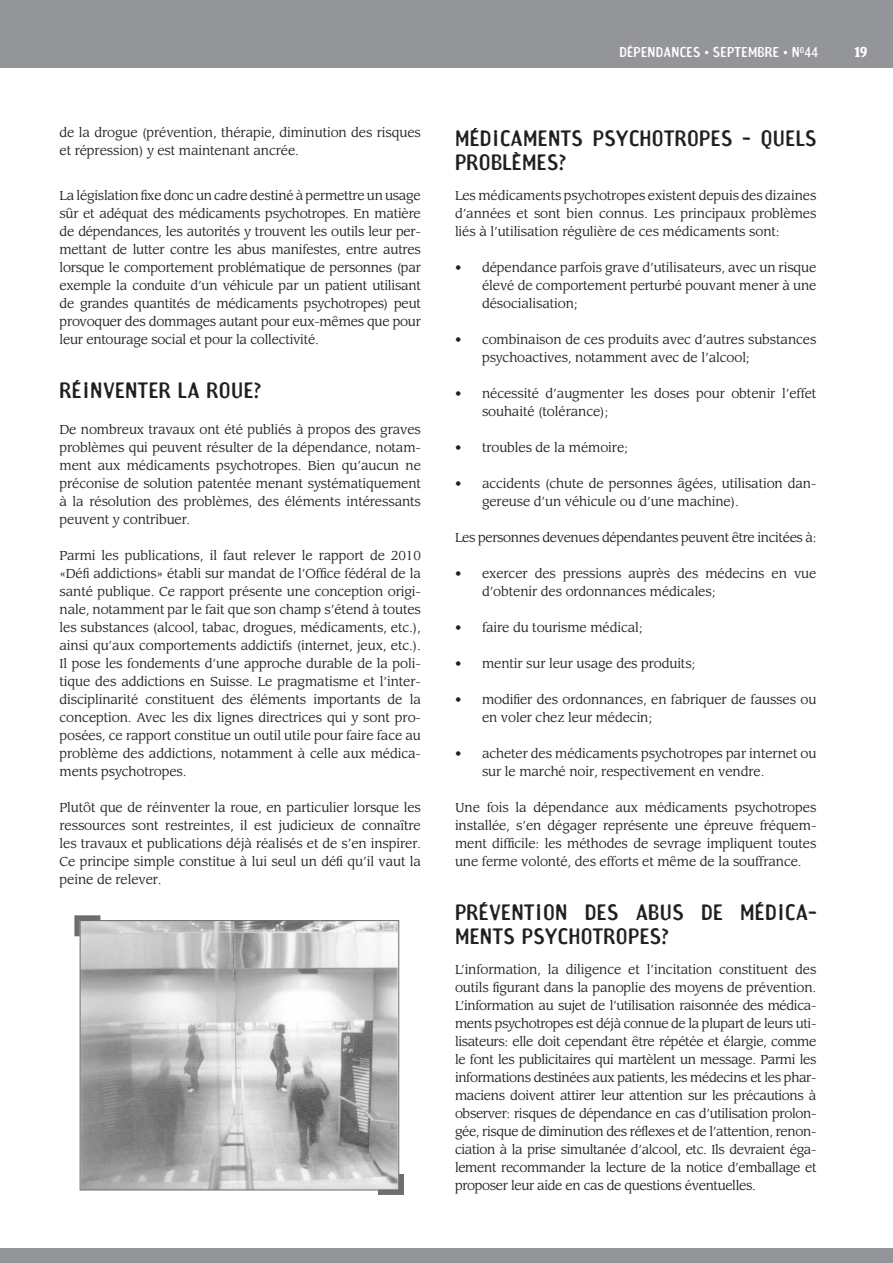
<style>
.page{position:relative;width:893px;height:1263px;background:#fff}
.page>*{position:absolute;margin:0;border:0;box-sizing:border-box;transform-origin:0 0}
.sous_titre_1_ligne{font:21px/24px "Amoebia Sans";letter-spacing:.02em;color:#231f20}
.t1{font:13.5px "Amoebia Sans";letter-spacing:.02em;color:#fff}
.t2{font:700 13.5px "Amoebia";color:#fff}
.sous_titre_1_ligne-2{font:12.75px/18px "Leawood";letter-spacing:-.01em;color:#231f20;text-align:justify}
.sous_titre_1_ligne-3{font:12.75px "Leawood";letter-spacing:-.03em;color:#231f20}
</style>
<div class="page">
<div style="left:0;top:0;width:893px;height:68px;background:#939598"></div>
<div style="left:0;top:1249px;width:893px;height:14px;background:#939598"></div>
<img style="left:82px;top:922px;width:315px;height:266px">
<div style="left:80px;top:920px;width:319px;height:270px;border:1px solid #6c6d70"></div>
<svg style="left:74px;top:915px;width:28px;height:23px"></svg>
<svg style="left:376px;top:1172px;width:28px;height:23px"></svg>
<p class="sous_titre_1_ligne-2" style="left:60px;top:124px;width:363px">de la drogue (prévention, thérapie, diminution des risques et répression) y est maintenant ancrée.</p>
<p class="sous_titre_1_ligne-2" style="left:60px;top:186px;width:363px">La législation fixe donc un cadre destiné à permettre un usage sûr et adéquat des médicaments psychotropes. En matière de dépendances, les autorités y trouvent les outils leur per&shy;mettant de lutter contre les abus manifestes, entre autres lorsque le comportement problématique de personnes (par exemple la conduite d’un véhicule par un patient utilisant de grandes quantités de médicaments psychotropes) peut provoquer des dommages autant pour eux-mêmes que pour leur entourage social et pour la collectivité.</p>
<p class="sous_titre_1_ligne" style="left:60px;top:378px;width:204px">RÉINVENTER LA ROUE?</p>
<p class="sous_titre_1_ligne-2" style="left:60px;top:420px;width:363px">De nombreux travaux ont été publiés à propos des graves problèmes qui peuvent résulter de la dépendance, notam&shy;ment aux médicaments psychotropes. Bien qu’aucun ne préconise de solution patentée menant systématiquement à la résolution des problèmes, des éléments intéressants peuvent y contribuer.</p>
<p class="sous_titre_1_ligne-2" style="left:60px;top:546px;width:363px">Parmi les publications, il faut relever le rapport de 2010 «Défi addictions» établi sur mandat de l’Office fédéral de la santé publique. Ce rapport présente une conception origi&shy;nale, notamment par le fait que son champ s’étend à toutes les substances (alcool, tabac, drogues, médicaments, etc.), ainsi qu’aux comportements addictifs (internet, jeux, etc.).<br>Il pose les fondements d’une approche durable de la poli&shy;tique des addictions en Suisse. Le pragmatisme et l’inter&shy;disciplinarité constituent des éléments importants de la conception. Avec les dix lignes directrices qui y sont pro&shy;posées, ce rapport constitue un outil utile pour faire face au problème des addictions, notamment à celle aux médica&shy;ments psychotropes.</p>
<p class="sous_titre_1_ligne-2" style="left:60px;top:798px;width:363px">Plutôt que de réinventer la roue, en particulier lorsque les ressources sont restreintes, il est judicieux de connaître les travaux et publications déjà réalisés et de s’en inspirer.<br>Ce principe simple constitue à lui seul un défi qu’il vaut la peine de relever.</p>
<p class="t1" style="left:619px;top:44px;width:200px">DÉPENDANCES SEPTEMBRE N<sup>O</sup>44</p>
<p class="t2" style="left:854px;top:45px;width:15px">19</p>
<p class="sous_titre_1_ligne" style="left:455px;top:126px;width:363px">MÉDICAMENTS PSYCHOTROPES - QUELS<br>PROBLÈMES?</p>
<p class="sous_titre_1_ligne-2" style="left:455px;top:186px;width:363px">Les médicaments psychotropes existent depuis des dizaines d’années et sont bien connus. Les principaux problèmes liés à l’utilisation régulière de ces médicaments sont:</p>
<p class="sous_titre_1_ligne-2" style="left:482px;top:258px;width:336px;text-indent:-27px">• dépendance parfois grave d’utilisateurs, avec un risque élevé de comportement perturbé pouvant mener à une désocialisation;</p>
<p class="sous_titre_1_ligne-2" style="left:482px;top:330px;width:336px;text-indent:-27px">• combinaison de ces produits avec d’autres substances psychoactives, notamment avec de l’alcool;</p>
<p class="sous_titre_1_ligne-2" style="left:482px;top:384px;width:336px;text-indent:-27px">• nécessité d’augmenter les doses pour obtenir l’effet souhaité (tolérance);</p>
<p class="sous_titre_1_ligne-2" style="left:455px;top:438px;width:174px">• troubles de la mémoire;</p>
<p class="sous_titre_1_ligne-2" style="left:482px;top:474px;width:336px;text-indent:-27px">• accidents (chute de personnes âgées, utilisation dan&shy;gereuse d’un véhicule ou d’une machine).</p>
<p class="sous_titre_1_ligne-3" style="left:455px;top:529px;width:363px">Les personnes devenues dépendantes peuvent être incitées à:</p>
<p class="sous_titre_1_ligne-2" style="left:482px;top:564px;width:336px;text-indent:-27px">• exercer des pressions auprès des médecins en vue d’obtenir des ordonnances médicales;</p>
<p class="sous_titre_1_ligne-2" style="left:455px;top:618px;width:189px">• faire du tourisme médical;</p>
<p class="sous_titre_1_ligne-2" style="left:455px;top:654px;width:242px">• mentir sur leur usage des produits;</p>
<p class="sous_titre_1_ligne-2" style="left:482px;top:690px;width:336px;text-indent:-27px">• modifier des ordonnances, en fabriquer de fausses ou en voler chez leur médecin;</p>
<p class="sous_titre_1_ligne-2" style="left:482px;top:744px;width:336px;text-indent:-27px">• acheter des médicaments psychotropes par internet ou sur le marché noir, respectivement en vendre.</p>
<p class="sous_titre_1_ligne-2" style="left:455px;top:798px;width:363px">Une fois la dépendance aux médicaments psychotropes installée, s’en dégager représente une épreuve fréquem&shy;ment difficile: les méthodes de sevrage impliquent toutes une ferme volonté, des efforts et même de la souffrance.</p>
<p class="sous_titre_1_ligne" style="left:455px;top:900px;width:363px">PRÉVENTION DES ABUS DE MÉDICA-<br>MENTS PSYCHOTROPES?</p>
<p class="sous_titre_1_ligne-2" style="left:455px;top:960px;width:363px">L’information, la diligence et l’incitation constituent des outils figurant dans la panoplie des moyens de prévention.<br>L’information au sujet de l’utilisation raisonnée des médica&shy;ments psychotropes est déjà connue de la plupart de leurs uti&shy;lisateurs: elle doit cependant être répétée et élargie, comme le font les publicitaires qui martèlent un message. Parmi les informations destinées aux patients, les médecins et les phar&shy;maciens doivent attirer leur attention sur les précautions à observer: risques de dépendance en cas d’utilisation prolon&shy;gée, risque de diminution des réflexes et de l’attention, renon&shy;ciation à la prise simultanée d’alcool, etc. Ils devraient éga&shy;lement recommander la lecture de la notice d’emballage et proposer leur aide en cas de questions éventuelles.</p>
</div>
